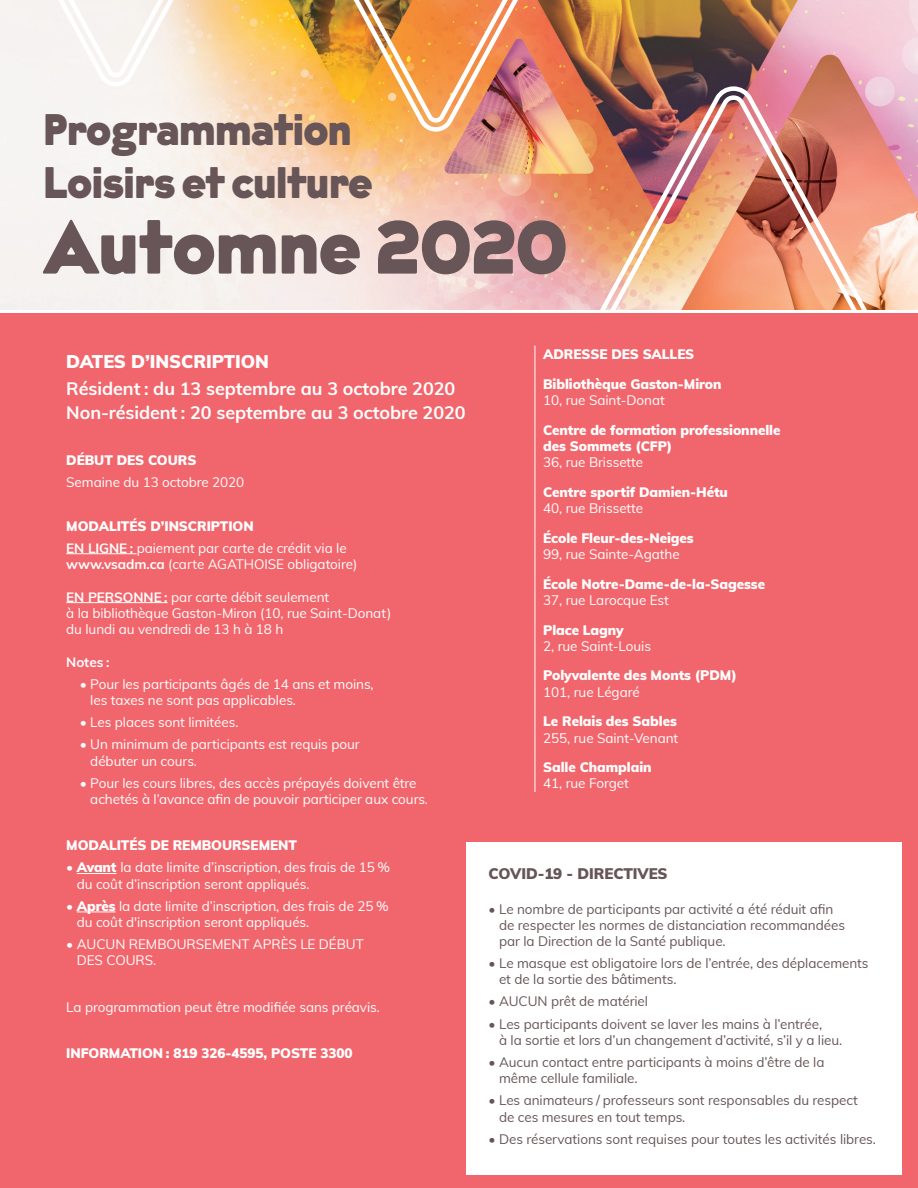
<style>
.page{position:relative;width:918px;height:1188px;background:#fff}
.page>*{position:absolute;margin:0;border:0;box-sizing:border-box;transform-origin:0 0}
.t1{font:76.5px "Krana Fat B";color:#675557}
.t2{font:44.1px/52.9px "Krana Fat B";letter-spacing:-.01em;color:#675557}
.t3{font:700 18px/24px "Muli";letter-spacing:-.005em;color:#fff}
.t4{font:900 18px "Muli";letter-spacing:-.005em;color:#fff}
.t5{font:900 15px "Muli";letter-spacing:-.005em;color:#675557}
.t6{font:13.5px/16.2px "Muli";letter-spacing:-.005em;color:#fff}
.t7{font:13.5px/16.2px "Muli";letter-spacing:-.005em;color:#675557}
.t8{font:900 13.5px/29.7px "Muli";letter-spacing:-.005em;color:#fff}
.t9{font:700 13.5px "Muli";letter-spacing:-.005em;color:#fff}
.t10{font:700 12px "Muli";color:#675557}
.s1{font-size:75px}
.s2{font-weight:900}
.s3{font-weight:700}
</style>
<div class="page">
<img style="left:0;top:0;width:918px;height:309px">
<img style="left:525px;top:84px;width:393px;height:230px">
<svg style="left:0;top:0;width:264px;height:125px"></svg>
<img style="left:264px;top:0;width:344px;height:134px">
<div style="left:0;top:314px;width:918px;height:874px;background:#f1666c"></div>
<div style="left:466px;top:842px;width:435px;height:333px;background:#fff"></div>
<hr style="left:66px;top:553px;width:71px;height:1px;background:#fff">
<hr style="left:66px;top:602px;width:102px;height:1px;background:#fff">
<hr style="left:77px;top:873px;width:40px;height:1px;background:#fff">
<hr style="left:77px;top:912px;width:39px;height:1px;background:#fff">
<hr style="left:535px;top:346px;width:1px;height:446px;background:#fff">
<h2 class="t2" style="left:44px;top:103px;width:330px">Programmation<br>Loisirs et culture</h2>
<h1 class="t1" style="left:43px;top:197px;width:525px">Automne <span class="s1">2020</span></h1>
<h3 class="t4" style="left:66px;top:348px;width:204px">DATES D’INSCRIPTION</h3>
<h3 class="t3" style="left:66px;top:376px;width:401px">Résident : du 13 septembre au 3 octobre 2020<br>Non-résident : 20 septembre au 3 octobre 2020</h3>
<p class="t8" style="left:66px;top:445px;width:132px">DÉBUT DES COURS</p>
<p class="t6" style="left:66px;top:474px;width:180px">Semaine du 13 octobre 2020</p>
<p class="t6" style="left:66px;top:514px;width:282px;line-height:22.2px"><span class="s2">MODALITÉS D’INSCRIPTION<br></span><span class="s3">EN LIGNE :</span> paiement par carte de crédit via le</p>
<p class="t6" style="left:66px;top:555px;width:292px"><span class="s3">www.vsadm.ca</span> (carte AGATHOISE obligatoire)</p>
<p class="t6" style="left:66px;top:588px;width:327px"><span class="s3">EN PERSONNE :</span> par carte débit seulement<br>à la bibliothèque Gaston-Miron (10, rue Saint-Donat) du lundi au vendredi de 13 h à 18 h</p>
<p class="t9" style="left:66px;top:652px;width:45px">Notes :</p>
<p class="t6" style="left:90px;top:675px;width:285px;text-indent:-11px">• Pour les participants âgés de 14 ans et moins, les taxes ne sont pas applicables.</p>
<p class="t6" style="left:80px;top:714px;width:160px">• Les places sont limitées.</p>
<p class="t6" style="left:90px;top:736px;width:271px;text-indent:-11px">• Un minimum de participants est requis pour débuter un cours.</p>
<p class="t6" style="left:90px;top:774px;width:339px;text-indent:-11px">• Pour les cours libres, des accès prépayés doivent être achetés à l’avance afin de pouvoir participer aux cours.</p>
<p class="t8" style="left:66px;top:830px;width:232px">MODALITÉS DE REMBOURSEMENT</p>
<p class="t6" style="left:77px;top:859px;width:315px;text-indent:-11px">• <span class="s2">Avant</span> la date limite d’inscription, des frais de 15 % du coût d’inscription seront appliqués.</p>
<p class="t6" style="left:77px;top:897px;width:313px;text-indent:-11px">• <span class="s2">Après</span> la date limite d’inscription, des frais de 25 % du coût d'inscription seront appliqués.</p>
<p class="t6" style="left:77px;top:936px;width:289px;text-indent:-11px">• AUCUN REMBOURSEMENT APRÈS LE DÉBUT<br>DES COURS.</p>
<p class="t6" style="left:66px;top:998px;width:315px">La programmation peut être modifiée sans préavis.</p>
<p class="t8" style="left:66px;top:1038px;width:288px">INFORMATION : 819 326-4595, POSTE 3300</p>
<p class="t8" style="left:543px;top:339px;width:180px">ADRESSE DES SALLES<br>Bibliothèque Gaston-Miron</p>
<p class="t6" style="left:543px;top:391px;width:123px">10, rue Saint-Donat</p>
<p class="t8" style="left:543px;top:421px;width:239px;line-height:16.2px">Centre de formation professionnelle des Sommets (CFP)</p>
<p class="t6" style="left:543px;top:454px;width:102px">36, rue Brissette</p>
<p class="t8" style="left:543px;top:476px;width:186px">Centre sportif Damien-Hétu</p>
<p class="t6" style="left:543px;top:499px;width:102px">40, rue Brissette</p>
<p class="t8" style="left:543px;top:522px;width:152px">École Fleur-des-Neiges</p>
<p class="t6" style="left:543px;top:545px;width:138px">99, rue Sainte-Agathe</p>
<p class="t8" style="left:543px;top:568px;width:224px">École Notre-Dame-de-la-Sagesse</p>
<p class="t6" style="left:543px;top:591px;width:127px">37, rue Larocque Est</p>
<p class="t8" style="left:543px;top:614px;width:82px">Place Lagny</p>
<p class="t6" style="left:543px;top:637px;width:109px">2, rue Saint-Louis</p>
<p class="t8" style="left:543px;top:660px;width:195px">Polyvalente des Monts (PDM)</p>
<p class="t6" style="left:543px;top:683px;width:98px">101, rue Légaré</p>
<p class="t8" style="left:543px;top:706px;width:135px">Le Relais des Sables</p>
<p class="t6" style="left:543px;top:729px;width:137px">255, rue Saint-Venant</p>
<p class="t8" style="left:543px;top:752px;width:110px">Salle Champlain</p>
<p class="t6" style="left:543px;top:775px;width:87px">41, rue Forget</p>
<p class="t5" style="left:489px;top:862px;width:181px">COVID-19 - DIRECTIVES</p>
<p class="t7" style="left:499px;top:900px;width:348px;text-indent:-11px">• Le nombre de participants par activité a été réduit afin de respecter les normes de distanciation recommandées par la Direction de la Santé publique.</p>
<p class="t7" style="left:499px;top:955px;width:371px;text-indent:-11px">• Le masque est obligatoire lors de l’entrée, des déplacements et de la sortie des bâtiments.</p>
<p class="t7" style="left:489px;top:993px;width:161px">• AUCUN prêt de matériel</p>
<p class="t7" style="left:499px;top:1015px;width:345px;text-indent:-11px">• Les participants doivent se laver les mains à l’entrée,<br>à la sortie et lors d’un changement d’activité, s’il y a lieu.</p>
<p class="t7" style="left:499px;top:1053px;width:327px;text-indent:-11px">• Aucun contact entre participants à moins d’être de la même cellule familiale.</p>
<p class="t7" style="left:499px;top:1092px;width:360px;text-indent:-11px">• Les animateurs / professeurs sont responsables du respect de ces mesures en tout temps.</p>
<p class="t7" style="left:489px;top:1130px;width:389px">• Des réservations sont requises pour toutes les activités libres.</p>
<p class="t10" style="left:869px;top:1128px;width:9px">1</p>
</div>
